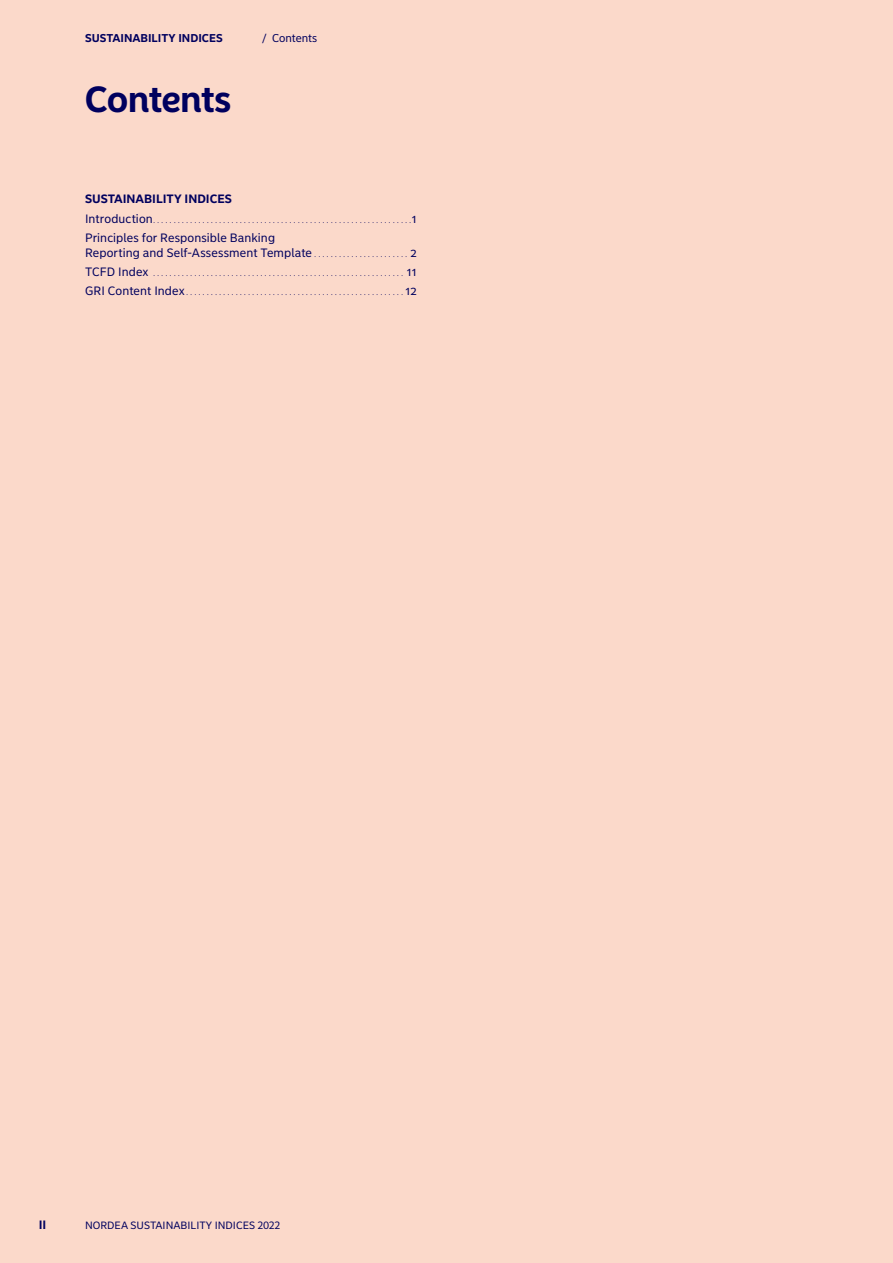
<style>
.page{position:relative;width:893px;height:1263px;background:#fbd9ca}
.page>*{position:absolute;margin:0;border:0;box-sizing:border-box;transform-origin:0 0}
.t1{font:700 36px "Nordea Sans Large";letter-spacing:-.005em;color:#00005e}
.t2{font:12px/15px "Nordea Sans Small";letter-spacing:.01em;color:#00005e}
.t3{font:700 12px "Nordea Sans Small";color:#00005e}
.t4{font:700 11.25px "Nordea Sans Small";color:#00005e}
.t5{font:11.25px "Nordea Sans Small";color:#00005e}
.t6{font:10.5px "Nordea Sans Small";color:#00005e}
.t7{font:7.5px "Nordea Sans Small";color:#00005e}
.s1{font-size:12px}
.s2{font-size:7.5px}
</style>
<div class="page">
<h3 class="t4" style="left:85px;top:32px;width:139px">SUSTAINABILITY INDICES</h3>
<h3 class="t5" style="left:262px;top:32px;width:56px">/ Contents</h3>
<h1 class="t1" style="left:85px;top:78px;width:147px">Contents</h1>
<h2 class="t3" style="left:85px;top:192px;width:148px">SUSTAINABILITY INDICES</h2>
<p class="t7" style="left:85px;top:215px;width:333px"><span class="s1">Introduction</span> . . . . . . . . . . . . . . . . . . . . . . . . . . . . . . . . . . . . . . . . . . . . . . . . . . . . . . . . . . . . . . <span class="s1">1</span></p>
<h2 class="t2" style="left:85px;top:230px;width:333px">Principles for Responsible Banking<br>Reporting and Self-Assessment Template <span class="s2">. . . . . . . . . . . . . . . . . . . . . . .</span> 2</h2>
<p class="t7" style="left:85px;top:269px;width:333px"><span class="s1">TCFD Index</span> . . . . . . . . . . . . . . . . . . . . . . . . . . . . . . . . . . . . . . . . . . . . . . . . . . . . . . . . . . . . . <span class="s1">11</span></p>
<p class="t7" style="left:85px;top:288px;width:333px"><span class="s1">GRI Content Index</span> . . . . . . . . . . . . . . . . . . . . . . . . . . . . . . . . . . . . . . . . . . . . . . . . . . . . . <span class="s1">12</span></p>
<h2 class="t3" style="left:39px;top:1217px;width:9px">II</h2>
<h3 class="t6" style="left:85px;top:1218px;width:196px">NORDEA SUSTAINABILITY INDICES 2022</h3>
</div>
